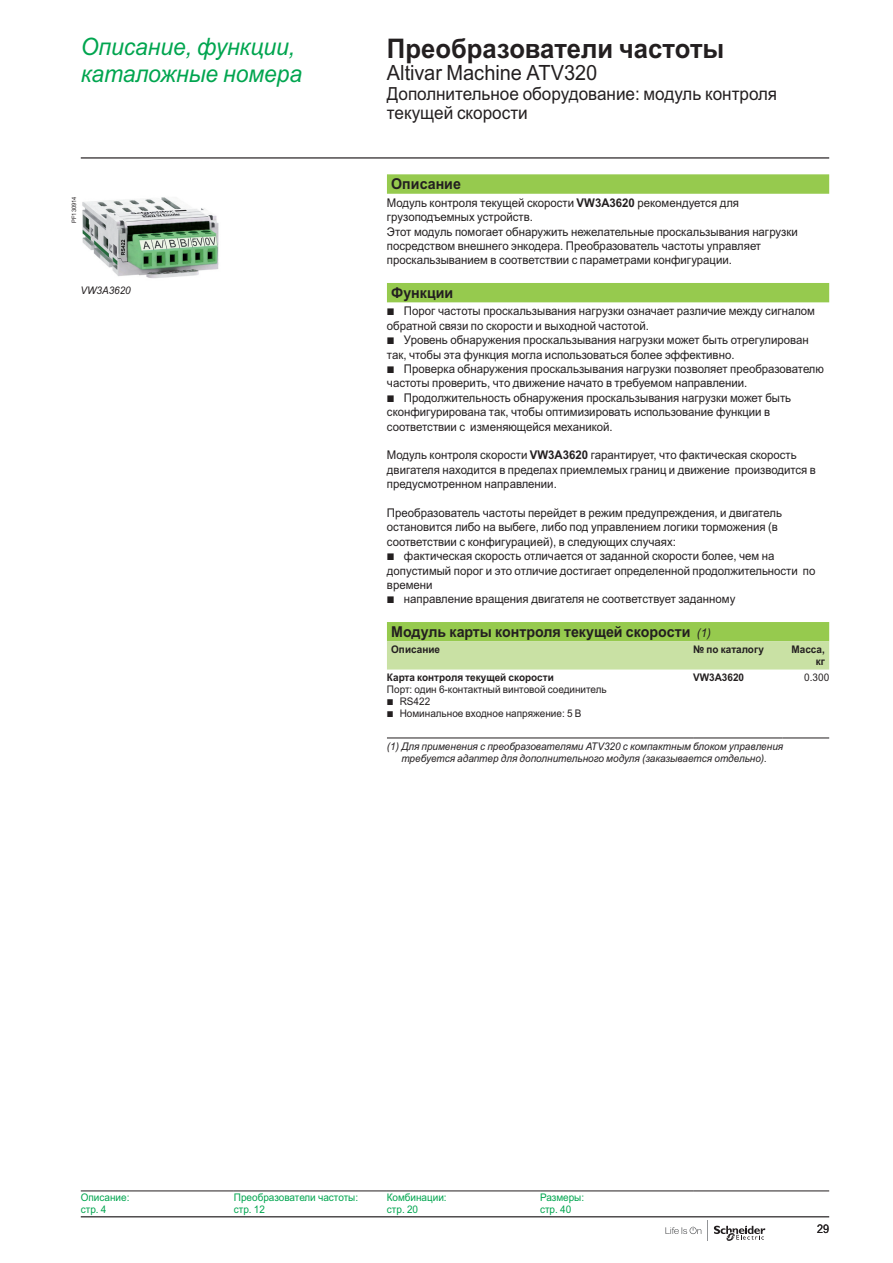
<style>
.page{position:relative;width:893px;height:1263px;background:#fff}
.page>*{position:absolute;margin:0;border:0;box-sizing:border-box;transform-origin:0 0}
.t1{font:700 27px "Arial MT Pro Cyr";color:#231f20;scale:.95 1}
.t2{font:italic 24px/27px "Arial MT Pro Cyr";color:#00a54f;scale:.95 1}
.t3{font:21px "Arial MT Pro Cyr";color:#231f20;scale:.95 1}
.t4{font:18px/19.5px "Arial MT Pro Cyr";color:#231f20;scale:.95 1}
.t5{font:700 15px "Arial MT Pro Cyr";color:#231f20;scale:.95 1}
.t6{font:12px/14.4px "Arial MT Pro Cyr";color:#231f20;scale:.95 1}
.t7{font:12px "Arial MT Pro Cyr";color:#231f20;scale:.9 1}
.t8{font:italic 10.5px/12px "Arial MT Pro Cyr";color:#231f20;text-align:center;scale:.95 1}
.t9{font:10.5px/12px "Arial MT Pro Cyr";color:#231f20;scale:.95 1}
.t10{font:10.5px/12px "Arial MT Pro Cyr";color:#00a54f;scale:.95 1}
.t11{font:700 10.5px/12px "Arial MT Pro Cyr";color:#231f20;text-align:right;scale:.95 1}
.t12{font:6px "Arial MT Pro Cyr";color:#231f20;scale:.95 1}
.s1{font-weight:700}
.s2{font-family:"Graph Schneider"}
.s3{font-weight:400;font-style:italic;font-size:12px}
</style>
<div class="page">
<hr style="left:81px;top:157px;width:748px;height:2px;background:#231f20">
<hr style="left:81px;top:1216px;width:748px;height:1px;background:#231f20">
<svg style="left:665px;top:1226px;width:36px;height:8px"></svg>
<svg style="left:714px;top:1225px;width:51px;height:16px"></svg>
<svg style="left:707px;top:1220px;width:1px;height:21px"></svg>
<svg style="left:387px;top:174px;width:442px;height:467px"></svg>
<div style="left:387px;top:641px;width:442px;height:28px;background:#c9e1a4"></div>
<hr style="left:387px;top:738px;width:306px;height:1px;background:#231f20">
<hr style="left:693px;top:738px;width:89px;height:1px;background:#231f20">
<hr style="left:782px;top:738px;width:47px;height:1px;background:#231f20">
<img style="left:82px;top:197px;width:137px;height:82px">
<hr style="left:540px;top:1191px;width:153px;height:1px;background:#231f20">
<hr style="left:693px;top:1191px;width:136px;height:1px;background:#231f20">
<hr style="left:81px;top:1191px;width:153px;height:1px;background:#231f20">
<hr style="left:234px;top:1191px;width:153px;height:1px;background:#231f20">
<hr style="left:387px;top:1191px;width:153px;height:1px;background:#231f20">
<h2 class="t2" style="left:81px;top:35px;width:234px">Описание, функции, каталожные номера</h2>
<h1 class="t1" style="left:387px;top:32px;width:357px">Преобразователи частоты</h1>
<h3 class="t3" style="left:387px;top:61px;width:223px">Altivar Machine ATV320</h3>
<h3 class="t4" style="left:387px;top:84px;width:412px">Дополнительное оборудование: модуль контроля текущей скорости</h3>
<p class="t12" style="left:71px;top:223px;width:29px;rotate:-90deg">PF130914</p>
<p class="t8" style="left:80px;top:284px;width:55px">VW3A3620</p>
<p class="t5" style="left:391px;top:175px;width:75px">Описание</p>
<p class="t6" style="left:387px;top:196px;width:434px">Модуль контроля текущей скорости <span class="s1">VW3A3620</span> рекомендуется для грузоподъемных устройств.<br>Этот модуль помогает обнаружить нежелательные проскальзывания нагрузки посредством внешнего энкодера. Преобразователь частоты управляет проскальзыванием в соответствии с параметрами конфигурации.</p>
<p class="t5" style="left:391px;top:284px;width:67px">Функции</p>
<p class="t6" style="left:387px;top:304px;width:461px"><span class="s2">b</span> Порог частоты проскальзывания нагрузки означает различие между сигналом обратной связи по скорости и выходной частотой.<br><span class="s2">b</span> Уровень обнаружения проскальзывания нагрузки может быть отрегулирован так, чтобы эта функция могла использоваться более эффективно.<br><span class="s2">b</span> Проверка обнаружения проскальзывания нагрузки позволяет преобразователю частоты проверить, что движение начато в требуемом направлении.<br><span class="s2">b</span> Продолжительность обнаружения проскальзывания нагрузки может быть сконфигурирована так, чтобы оптимизировать использование функции в соответствии с изменяющейся механикой.</p>
<p class="t6" style="left:387px;top:448px;width:453px">Модуль контроля скорости <span class="s1">VW3A3620</span> гарантирует, что фактическая скорость двигателя находится в пределах приемлемых границ и движение производится в предусмотренном направлении.</p>
<p class="t6" style="left:387px;top:506px;width:453px">Преобразователь частоты перейдет в режим предупреждения, и двигатель остановится либо на выбеге, либо под управлением логики торможения (в соответствии с конфигурацией), в следующих случаях:<br><span class="s2">b</span> фактическая скорость отличается от заданной скорости более, чем на допустимый порог и это отличие достигает определенной продолжительности по времени<br><span class="s2">b</span> направление вращения двигателя не соответствует заданному</p>
<p class="t5" style="left:391px;top:623px;width:338px">Модуль карты контроля текущей скорости <span class="s3">(1)</span></p>
<p class="t11" style="left:391px;top:644px;width:53px">Описание</p>
<p class="t11" style="left:693px;top:644px;width:76px">№ по каталогу</p>
<p class="t11" style="left:791px;top:644px;width:37px">Масса, кг</p>
<p class="t11" style="left:387px;top:672px;width:177px">Карта контроля текущей скорости</p>
<p class="t9" style="left:387px;top:684px;width:233px">Порт: один 6-контактный винтовой соединитель <span class="s2">b</span> RS422<br><span class="s2">b</span> Номинальное входное напряжение: 5 В</p>
<p class="t11" style="left:693px;top:672px;width:55px">VW3A3620</p>
<p class="t9" style="left:804px;top:672px;width:28px">0.300</p>
<p class="t8" style="left:387px;top:741px;width:419px">(1) Для применения с преобразователями ATV320 с компактным блоком управления требуется адаптер для дополнительного модуля (заказывается отдельно).</p>
<p class="t10" style="left:81px;top:1191px;width:53px">Описание: стр. 4</p>
<p class="t10" style="left:234px;top:1191px;width:132px">Преобразователи частоты: стр. 12</p>
<p class="t10" style="left:387px;top:1191px;width:64px">Комбинации: стр. 20</p>
<p class="t10" style="left:540px;top:1191px;width:48px">Размеры: стр. 40</p>
<p class="t7" style="left:817px;top:1222px;width:15px">29</p>
</div>
